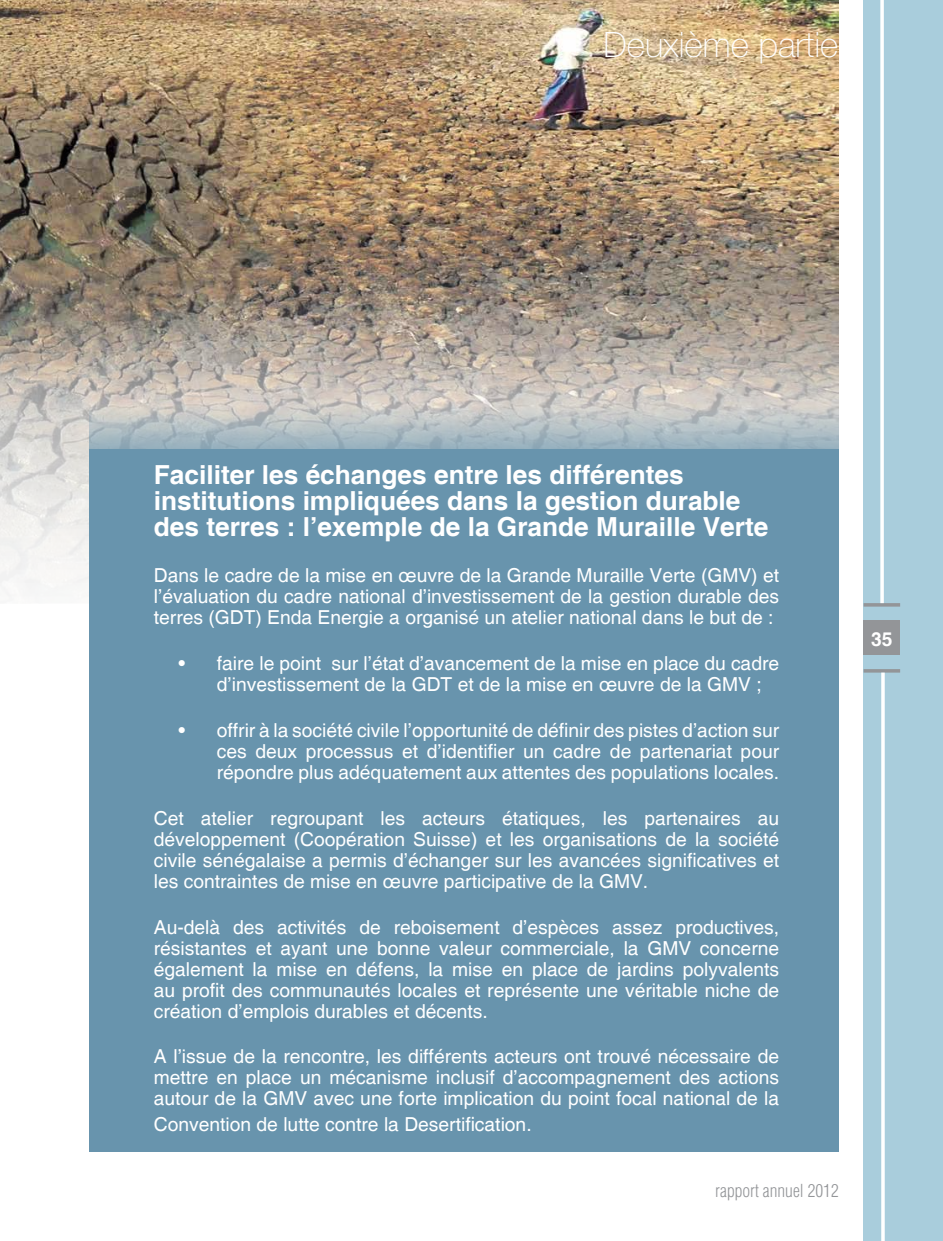
<style>
.page{position:relative;width:943px;height:1241px;background:#fff}
.page>*{position:absolute;margin:0;border:0;box-sizing:border-box;transform-origin:0 0}
.t1{font:100 35px "Helvetica Neue LT Std";color:#fff}
.t2{font:700 26.25px/26.2px "Helvetica";color:#fff}
.t3{font:19.25px/21px "Helvetica";color:#fff;text-align:justify}
.t4{font:700 19.25px "Helvetica";color:#fff}
.t5{font:300 condensed 17.5px "Helvetica LT Std";color:#939598}
</style>
<div class="page">
<div style="left:863px;top:0;width:80px;height:1240px;background:#a9cddc"></div>
<div style="left:863px;top:620px;width:37px;height:35px;background:#939598"></div>
<hr style="left:863px;top:603px;width:37px;height:3px;background:#939598">
<hr style="left:863px;top:669px;width:37px;height:3px;background:#939598">
<hr style="left:880px;top:0;width:3px;height:603px;background:#fff">
<hr style="left:881px;top:672px;width:3px;height:568px;background:#fff">
<img style="left:0;top:0;width:838px;height:596px">
<div style="left:89px;top:449px;width:749px;height:702px;background:#6894ad"></div>
<svg style="left:89px;top:405px;width:749px;height:44px;background:#b4bec3"></svg>
<h1 class="t1" style="left:603px;top:25px;width:236px">Deuxième partie</h1>
<h2 class="t2" style="left:154px;top:462px;width:616px">Faciliter les échanges entre les différentes institutions impliquées dans la gestion durable des terres : l’exemple de la Grande Muraille Verte</h2>
<p class="t3" style="left:154px;top:565px;width:627px">Dans le cadre de la mise en œuvre de la Grande Muraille Verte (GMV) et l’évaluation du cadre national d’investissement de la gestion durable des terres (GDT) Enda Energie a organisé un atelier national dans le but de :</p>
<p class="t3" style="left:217px;top:653px;width:564px;text-indent:-38px">• faire le point sur l’état d’avancement de la mise en place du cadre d’investissement de la GDT et de la mise en œuvre de la GMV ;</p>
<p class="t3" style="left:217px;top:720px;width:564px;text-indent:-38px">• offrir à la société civile l’opportunité de définir des pistes d’action sur ces deux processus et d’identifier un cadre de partenariat pour répondre plus adéquatement aux attentes des populations locales.</p>
<p class="t3" style="left:154px;top:808px;width:627px">Cet atelier regroupant les acteurs étatiques, les partenaires au développement (Coopération Suisse) et les organisations de la société civile sénégalaise a permis d’échanger sur les avancées significatives et les contraintes de mise en œuvre participative de la GMV.</p>
<p class="t3" style="left:154px;top:916px;width:627px">Au-delà des activités de reboisement d’espèces assez productives, résistantes et ayant une bonne valeur commerciale, la GMV concerne également la mise en défens, la mise en place de jardins polyvalents au profit des communautés locales et représente une véritable niche de création d’emplois durables et décents.</p>
<p class="t3" style="left:154px;top:1046px;width:627px">A l’issue de la rencontre, les différents acteurs ont trouvé nécessaire de mettre en place un mécanisme inclusif d’accompagnement des actions autour de la GMV avec une forte implication du point focal national de la</p>
<p class="t3" style="left:154px;top:1113px;width:379px">Convention de lutte contre la Desertification.</p>
<p class="t5" style="left:715px;top:1179px;width:125px">rapport annuel 2012</p>
<p class="t4" style="left:871px;top:627px;width:23px">35</p>
</div>
